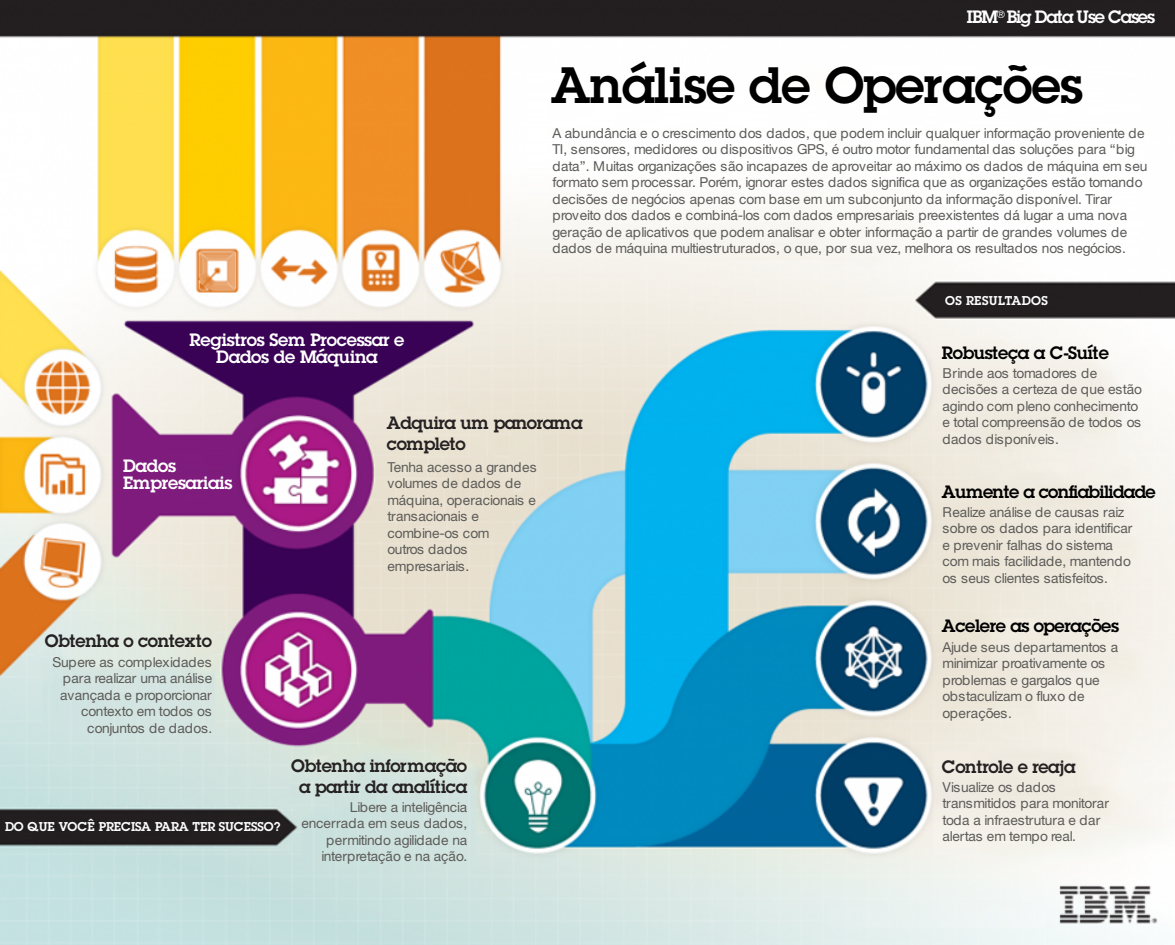
<style>
.page{position:relative;width:1175px;height:945px;background:#fff}
.page>*{position:absolute;margin:0;border:0;box-sizing:border-box;transform-origin:0 0}
.t1{font:600 50px "Lubalin Graph Std";letter-spacing:-.01em;color:#000}
.t2{font:600 17.5px/21px "Lubalin Graph Std";letter-spacing:-.02em;color:#252122;text-align:center}
.t3{font:600 17.5px "Lubalin Graph Std";letter-spacing:-.025em;color:#000}
.t4{font:600 17.5px/17.5px "Lubalin Graph Std";letter-spacing:-.015em;color:#fff}
.t5{font:600 17.5px "Lubalin Graph Std";letter-spacing:-.065em;color:#fefffe}
.t6{font:13.75px/16.5px "Helvetica Neue LT Std";letter-spacing:-.015em;color:#5c5b58}
.t7{font:13.75px/16.5px "Helvetica Neue LT Std";letter-spacing:.005em;color:#5c5b58}
.t8{font:600 12.5px "Lubalin Graph Std";color:#fff}
.t9{font:600 12.5px "Lubalin Graph Std";letter-spacing:.025em;color:#fff}
</style>
<div class="page">
<img style="left:0;top:0;width:1175px;height:945px">
<img style="left:0;top:805px;width:299px;height:44px">
<p class="t5" style="left:967px;top:6px;width:190px">IBM<sup>®</sup> Big Data Use Cases</p>
<h1 class="t1" style="left:551px;top:52px;width:533px">Análise de Operações</h1>
<p class="t6" style="left:552px;top:125px;width:596px">A abundância e o crescimento dos dados, que podem incluir qualquer informação proveniente de TI, sensores, medidores ou dispositivos GPS, é outro motor fundamental das soluções para “big data”. Muitas organizações são incapazes de aproveitar ao máximo os dados de máquina em seu formato sem processar. Porém, ignorar estes dados significa que as organizações estão tomando decisões de negócios apenas com base em um subconjunto da informação disponível. Tirar proveito dos dados e combiná-los com dados empresariais preexistentes dá lugar a uma nova geração de aplicativos que podem analisar e obter informação a partir de grandes volumes de dados de máquina multiestruturados, o que, por sua vez, melhora os resultados nos negócios.</p>
<p class="t4" style="left:189px;top:330px;width:217px;text-align:center">Registros Sem Processar e<br>Dados de Máquina</p>
<p class="t4" style="left:123px;top:457px;width:111px">Dados<br>Empresariais</p>
<p class="t2" style="left:387px;top:412px;width:197px;text-align:left">Adquira um panorama completo</p>
<p class="t7" style="left:388px;top:458px;width:151px">Tenha acesso a grandes volumes de dados de máquina, operacionais e transacionais e combine-os com<br>outros dados empresariais.</p>
<p class="t2" style="left:45px;top:630px;width:169px">Obtenha o contexto</p>
<p class="t7" style="left:53px;top:653px;width:161px;text-align:right">Supere as complexidades para realizar uma análise avançada e proporcionar contexto em todos os conjuntos de dados.</p>
<p class="t8" style="left:5px;top:819px;width:277px">DO QUE VOCÊ PRECISA PARA TER SUCESSO?</p>
<p class="t2" style="left:291px;top:755px;width:178px">Obtenha informação a partir da analítica</p>
<p class="t7" style="left:301px;top:798px;width:167px;text-align:right">Libere a inteligência encerrada em seus dados, permitindo agilidade na interpretação e na ação.</p>
<p class="t9" style="left:945px;top:292px;width:104px">OS RESULTADOS</p>
<p class="t3" style="left:942px;top:342px;width:169px">Robusteça a C-Suíte</p>
<p class="t7" style="left:942px;top:365px;width:201px">Brinde aos tomadores de decisões a certeza de que estão agindo com pleno conhecimento e total compreensão de todos os dados disponíveis.</p>
<p class="t3" style="left:942px;top:480px;width:215px">Aumente a confiabilidade</p>
<p class="t7" style="left:942px;top:503px;width:191px">Realize análise de causas raiz sobre os dados para identificar e prevenir falhas do sistema com mais facilidade, mantendo os seus clientes satisfeitos.</p>
<p class="t3" style="left:942px;top:614px;width:179px">Acelere as operações</p>
<p class="t6" style="left:942px;top:638px;width:177px">Ajude seus departamentos a minimizar proativamente os problemas e gargalos que obstaculizam o fluxo de operações.</p>
<p class="t2" style="left:942px;top:756px;width:135px">Controle e reaja</p>
<p class="t6" style="left:942px;top:778px;width:168px">Visualize os dados transmitidos para monitorar toda a infraestrutura e dar alertas em tempo real.</p>
</div>
